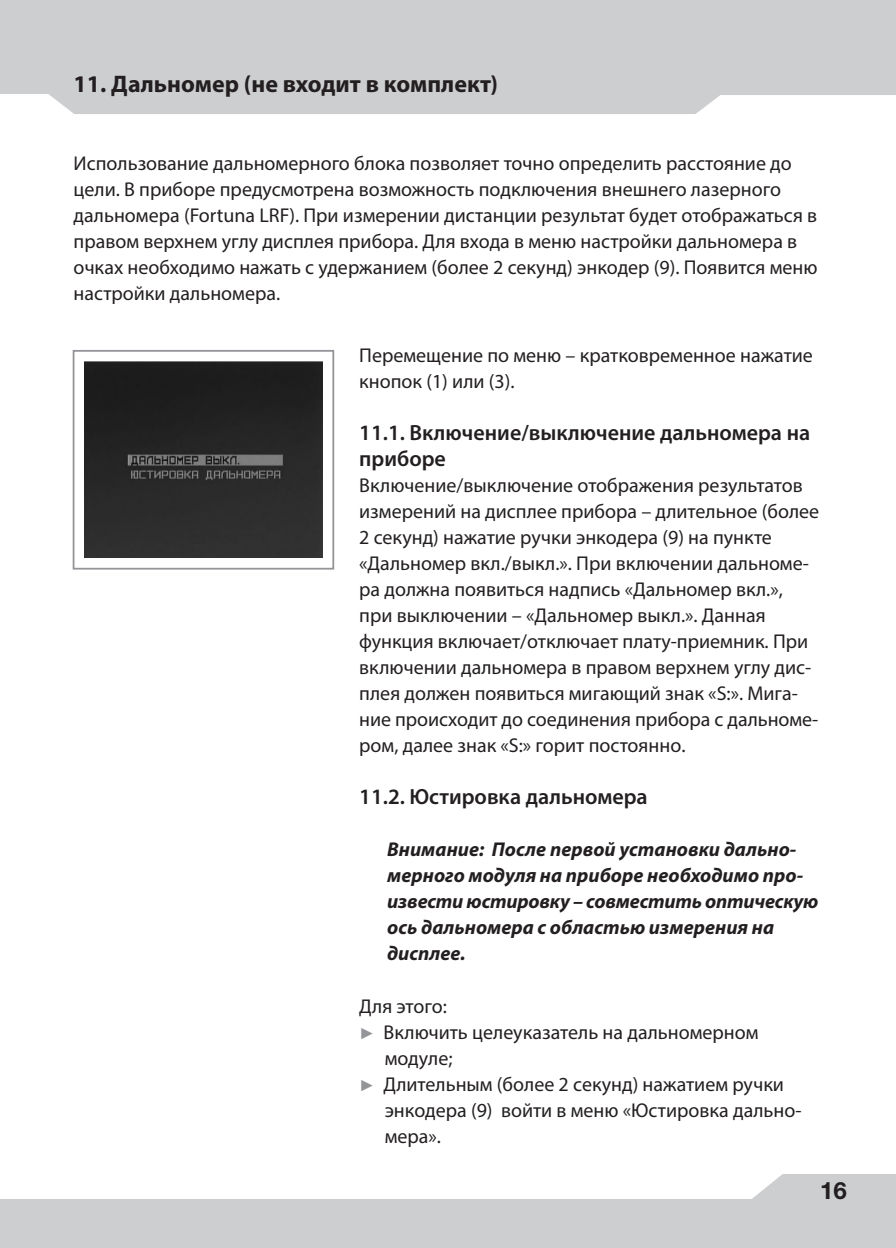
<style>
.page{position:relative;width:896px;height:1248px;background:#fff}
.page>*{position:absolute;margin:0;border:0;box-sizing:border-box;transform-origin:0 0}
.t1{font:700 24px "Myriad Pro";color:#231f20}
.t2{font:24px "Helvetica 7 Bold";color:#231f20}
.t3{font:600 22px/26px "Myriad Pro";color:#231f20}
.t4{font:20px/26px "Myriad Pro";color:#231f20}
.t5{font:italic 700 20px/26px "Myriad Pro";color:#231f20}
.s1{font-family:"Arial";font-size:16px;color:#939598}
</style>
<div class="page">
<svg style="left:0;top:1174px;width:896px;height:73px;fill:#cdced0"></svg>
<div style="left:0;top:0;width:896px;height:114px;background:#cdced0"></div>
<img style="left:84px;top:361px;width:239px;height:197px">
<div style="left:73px;top:350px;width:261px;height:219px;border:2px solid #939598"></div>
<p class="t1" style="left:74px;top:69px;width:426px">11. Дальномер (не входит в комплект)</p>
<p class="t4" style="left:74px;top:150px;width:745px">Использование дальномерного блока позволяет точно определить расстояние до цели. В приборе предусмотрена возможность подключения внешнего лазерного дальномера (Fortuna LRF). При измерении дистанции результат будет отображаться в правом верхнем углу дисплея прибора. Для входа в меню настройки дальномера в очках необходимо нажать с удержанием (более 2 секунд) энкодер (9). Появится меню настройки дальномера.</p>
<p class="t4" style="left:359px;top:342px;width:455px">Перемещение по меню – кратковременное нажатие кнопок (1) или (3).</p>
<p class="t3" style="left:359px;top:419px;width:452px">11.1. Включение/выключение дальномера на приборе</p>
<p class="t4" style="left:359px;top:472px;width:461px">Включение/выключение отображения результатов измерений на дисплее прибора – длительное (более 2 секунд) нажатие ручки энкодера (9) на пункте «Дальномер вкл./выкл.». При включении дальноме&shy;ра должна появиться надпись «Дальномер вкл.», при выключении – «Дальномер выкл.». Данная функция включает/отключает плату-приемник. При включении дальномера в правом верхнем углу дис&shy;плея должен появиться мигающий знак «S:». Мига&shy;ние происходит до соединения прибора с дальноме&shy;ром, далее знак «S:» горит постоянно.</p>
<p class="t3" style="left:359px;top:783px;width:290px">11.2. Юстировка дальномера</p>
<p class="t5" style="left:387px;top:836px;width:433px">Внимание: После первой установки дально&shy;мерного модуля на приборе необходимо про&shy;извести юстировку – совместить оптическую ось дальномера с областью измерения на дисплее.</p>
<p class="t4" style="left:359px;top:992px;width:89px">Для этого:</p>
<p class="t4" style="left:359px;top:1018px;width:401px"><span class="s1">►</span> Включить целеуказатель на дальномерном</p>
<p class="t4" style="left:385px;top:1044px;width:69px">модуле;</p>
<p class="t4" style="left:359px;top:1070px;width:426px"><span class="s1">►</span> Длительным (более 2 секунд) нажатием ручки</p>
<p class="t4" style="left:385px;top:1096px;width:418px">энкодера (9) войти в меню «Юстировка дально-</p>
<p class="t4" style="left:385px;top:1122px;width:58px">мера».</p>
<p class="t2" style="left:820px;top:1176px;width:28px">16</p>
</div>
